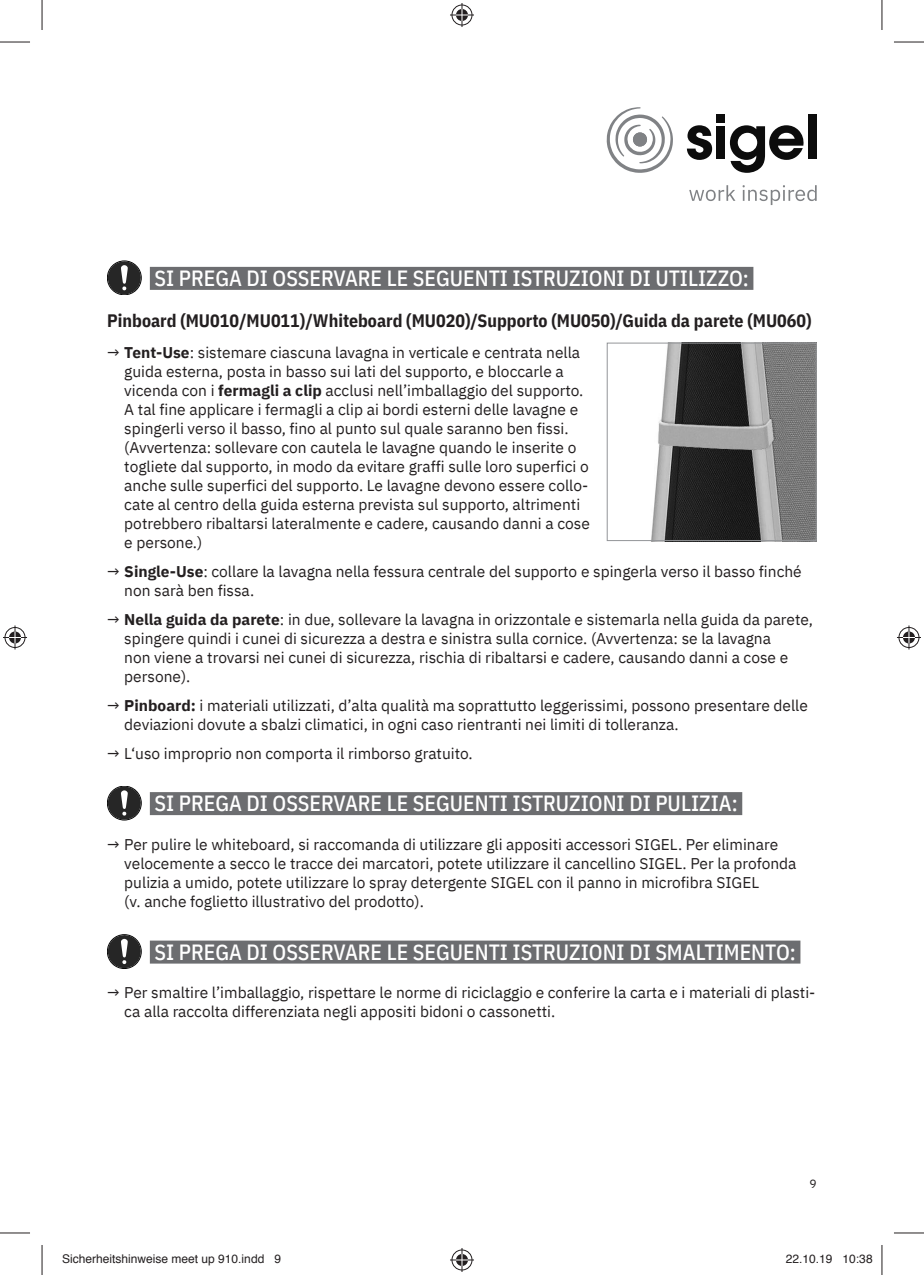
<style>
.page{position:relative;width:924px;height:1275px;background:#fff}
.page>*{position:absolute;margin:0;border:0;box-sizing:border-box;transform-origin:0 0}
.t1{font:500 22px "IBM Plex Sans Cond";color:#fff}
.t2{font:700 18px "IBM Plex Sans Cond";color:#231f20}
.t3{font:15.6px/19px "IBM Plex Sans";color:#231f20}
.t4{font:12px "Helvetica";color:#231f20}
.t5{font:12px "IBM Plex Sans";color:#231f20}
.s1{font-weight:700}
</style>
<div class="page">
<svg style="left:686px;top:125px;width:25px;height:35px"></svg>
<div style="left:716px;top:126px;width:9px;height:33px;background:#0c0c0c"></div>
<div style="left:807px;top:115px;width:9px;height:44px;background:#0c0c0c"></div>
<div style="left:716px;top:115px;width:9px;height:8px;background:#0c0c0c"></div>
<svg style="left:606px;top:107px;width:66px;height:66px"></svg>
<svg style="left:729px;top:125px;width:74px;height:48px"></svg>
<svg style="left:689px;top:185px;width:127px;height:20px"></svg>
<div style="left:150px;top:267px;width:603px;height:23px;background:#6c6d70"></div>
<div style="left:150px;top:792px;width:592px;height:23px;background:#6c6d70"></div>
<div style="left:150px;top:940px;width:650px;height:23px;background:#6c6d70"></div>
<div style="left:107px;top:261px;width:34px;height:34px;border:1px solid #020202;border-radius:50%"></div>
<svg style="left:107px;top:261px;width:34px;height:33px"></svg>
<div style="left:107px;top:786px;width:34px;height:34px;border:1px solid #020202;border-radius:50%"></div>
<svg style="left:107px;top:786px;width:34px;height:33px"></svg>
<svg style="left:107px;top:934px;width:34px;height:34px"></svg>
<img style="left:651px;top:344px;width:163px;height:195px">
<div style="left:606px;top:342px;width:210px;height:199px;border:1px solid #939598"></div>
<hr style="left:0;top:42px;width:30px;height:1px;background:#231f20">
<hr style="left:893px;top:42px;width:30px;height:1px;background:#231f20">
<hr style="left:0;top:1232px;width:30px;height:1px;background:#231f20">
<hr style="left:893px;top:1232px;width:30px;height:1px;background:#231f20">
<hr style="left:42px;top:0;width:1px;height:30px;background:#231f20">
<hr style="left:42px;top:1245px;width:1px;height:30px;background:#231f20">
<hr style="left:881px;top:0;width:1px;height:30px;background:#231f20">
<hr style="left:881px;top:1245px;width:1px;height:30px;background:#231f20">
<svg style="left:450px;top:3px;width:24px;height:24px"></svg>
<svg style="left:450px;top:1248px;width:24px;height:24px"></svg>
<svg style="left:3px;top:625px;width:24px;height:24px"></svg>
<svg style="left:897px;top:625px;width:23px;height:24px"></svg>
<h1 class="t1" style="left:154px;top:261px;width:595px">SI PREGA DI OSSERVARE LE SEGUENTI ISTRUZIONI DI UTILIZZO:</h1>
<p class="t2" style="left:107px;top:307px;width:705px">Pinboard (MU010/MU011)/Whiteboard (MU020)/Supporto (MU050)/Guida da parete (MU060)</p>
<p class="t3" style="left:124px;top:341px;width:467px;text-indent:-17px">→ <span class="s1">Tent-Use</span>: sistemare ciascuna lavagna in verticale e centrata nella guida esterna, posta in basso sui lati del supporto, e bloccarle a vicenda con i <span class="s1">fermagli a clip</span> acclusi nell’imballaggio del supporto.<br>A tal fine applicare i fermagli a clip ai bordi esterni delle lavagne e spingerli verso il basso, fino al punto sul quale saranno ben fissi. (Avvertenza: sollevare con cautela le lavagne quando le inserite o togliete dal supporto, in modo da evitare graffi sulle loro superfici o anche sulle superfici del supporto. Le lavagne devono essere collo&shy;cate al centro della guida esterna prevista sul supporto, altrimenti potrebbero ribaltarsi lateralmente e cadere, causando danni a cose e persone.)</p>
<p class="t3" style="left:124px;top:560px;width:678px;text-indent:-17px">→ <span class="s1">Single-Use</span>: collare la lavagna nella fessura centrale del supporto e spingerla verso il basso finché non sarà ben fissa.</p>
<p class="t3" style="left:124px;top:608px;width:689px;text-indent:-17px">→ <span class="s1">Nella guida da parete</span>: in due, sollevare la lavagna in orizzontale e sistemarla nella guida da parete, spingere quindi i cunei di sicurezza a destra e sinistra sulla cornice. (Avvertenza: se la lavagna<br>non viene a trovarsi nei cunei di sicurezza, rischia di ribaltarsi e cadere, causando danni a cose e persone).</p>
<p class="t3" style="left:124px;top:694px;width:684px;text-indent:-17px">→ <span class="s1">Pinboard:</span> i materiali utilizzati, d’alta qualità ma soprattutto leggerissimi, possono presentare delle deviazioni dovute a sbalzi climatici, in ogni caso rientranti nei limiti di tolleranza.</p>
<p class="t3" style="left:107px;top:742px;width:367px">→ L‘uso improprio non comporta il rimborso gratuito.</p>
<h1 class="t1" style="left:154px;top:786px;width:584px">SI PREGA DI OSSERVARE LE SEGUENTI ISTRUZIONI DI PULIZIA:</h1>
<p class="t3" style="left:124px;top:833px;width:673px;text-indent:-17px">→ Per pulire le whiteboard, si raccomanda di utilizzare gli appositi accessori SIGEL. Per eliminare velocemente a secco le tracce dei marcatori, potete utilizzare il cancellino SIGEL. Per la profonda pulizia a umido, potete utilizzare lo spray detergente SIGEL con il panno in microfibra SIGEL<br>(v. anche foglietto illustrativo del prodotto).</p>
<h1 class="t1" style="left:154px;top:934px;width:642px">SI PREGA DI OSSERVARE LE SEGUENTI ISTRUZIONI DI SMALTIMENTO:</h1>
<p class="t3" style="left:124px;top:982px;width:692px;text-indent:-17px">→ Per smaltire l’imballaggio, rispettare le norme di riciclaggio e conferire la carta e i materiali di plasti&shy;ca alla raccolta differenziata negli appositi bidoni o cassonetti.</p>
<p class="t5" style="left:809px;top:1175px;width:9px">9</p>
<p class="t4" style="left:62px;top:1249px;width:220px">Sicherheitshinweise meet up 910.indd 9</p>
<p class="t4" style="left:785px;top:1249px;width:88px">22.10.19 10:38</p>
</div>
